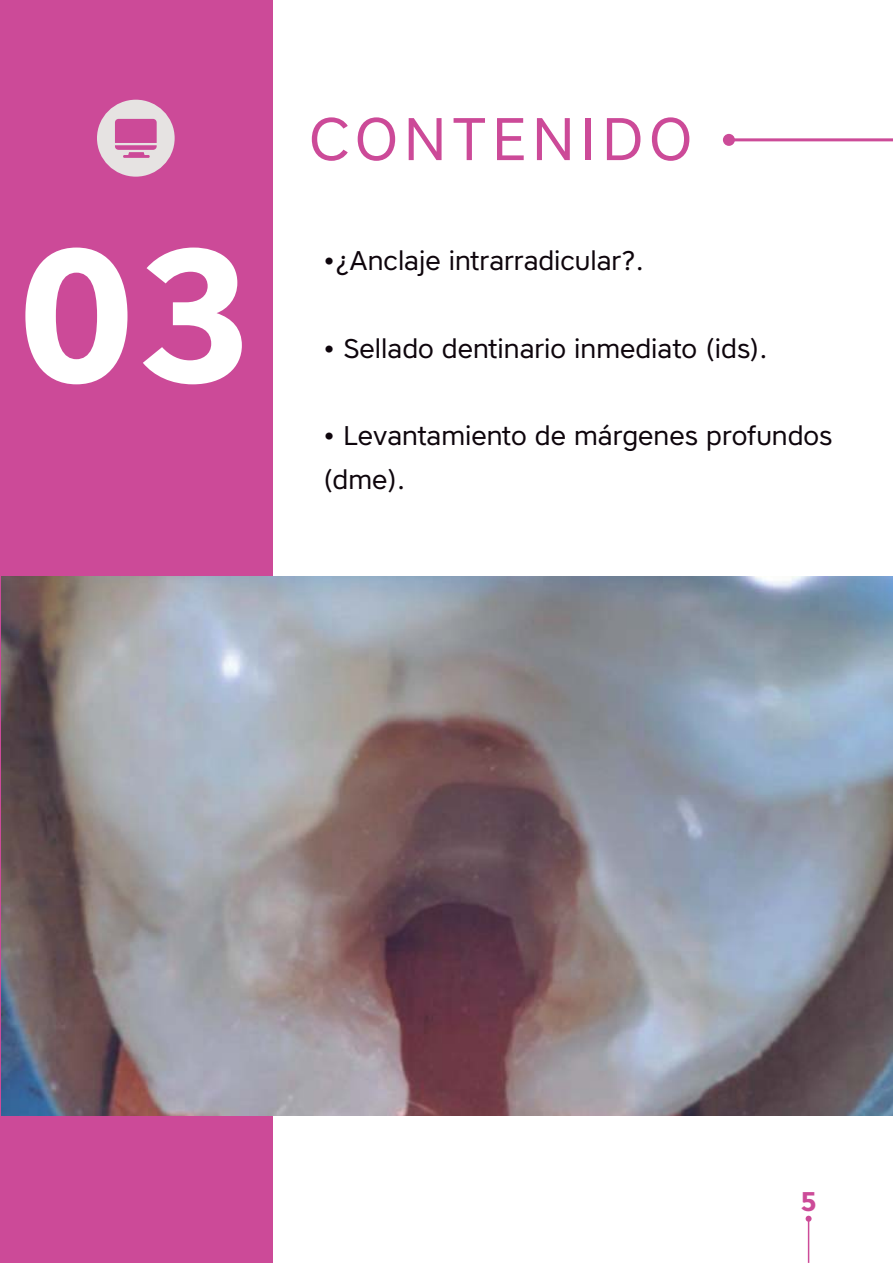
<style>
.page{position:relative;width:893px;height:1263px;background:#fff}
.page>*{position:absolute;margin:0;border:0;box-sizing:border-box;transform-origin:0 0}
.t1{font:700 189px "Core Sans A65";color:#fff}
.t2{font:60px "Core Sans A45";letter-spacing:.1em;color:#cc4a98}
.t3{font:27px/43.8px "Core Sans A45";color:#0e050c}
.t4{font:700 27px "Core Sans A65";color:#cc4b98}
</style>
<div class="page">
<hr style="left:808px;top:1219px;width:1px;height:44px;background:#cc4b98">
<svg style="left:805px;top:1216px;width:6px;height:6px"></svg>
<div style="left:0;top:0;width:273px;height:1263px;background:#cc4a98"></div>
<hr style="left:729px;top:138px;width:164px;height:3px;background:#cc4b98">
<div style="left:723px;top:134px;width:12px;height:12px;background:#cc4b98;border-radius:50%"></div>
<div style="left:97px;top:100px;width:78px;height:77px;background:#e6e3e2;border-radius:50%"></div>
<hr style="left:123px;top:155px;width:27px;height:3px;background:#cc4a98">
<svg style="left:115px;top:119px;width:42px;height:31px"></svg>
<img style="left:1px;top:577px;width:892px;height:539px">
<h1 class="t1" style="left:17px;top:206px;width:239px">03</h1>
<h2 class="t2" style="left:309px;top:117px;width:384px">CONTENIDO</h2>
<p class="t3" style="left:323px;top:241px;width:322px">•¿Anclaje intrarradicular?.</p>
<p class="t3" style="left:323px;top:329px;width:446px">• Sellado dentinario inmediato (ids).</p>
<p class="t3" style="left:323px;top:417px;width:511px">• Levantamiento de márgenes profundos (dme).</p>
<p class="t4" style="left:800px;top:1186px;width:18px">5</p>
</div>
